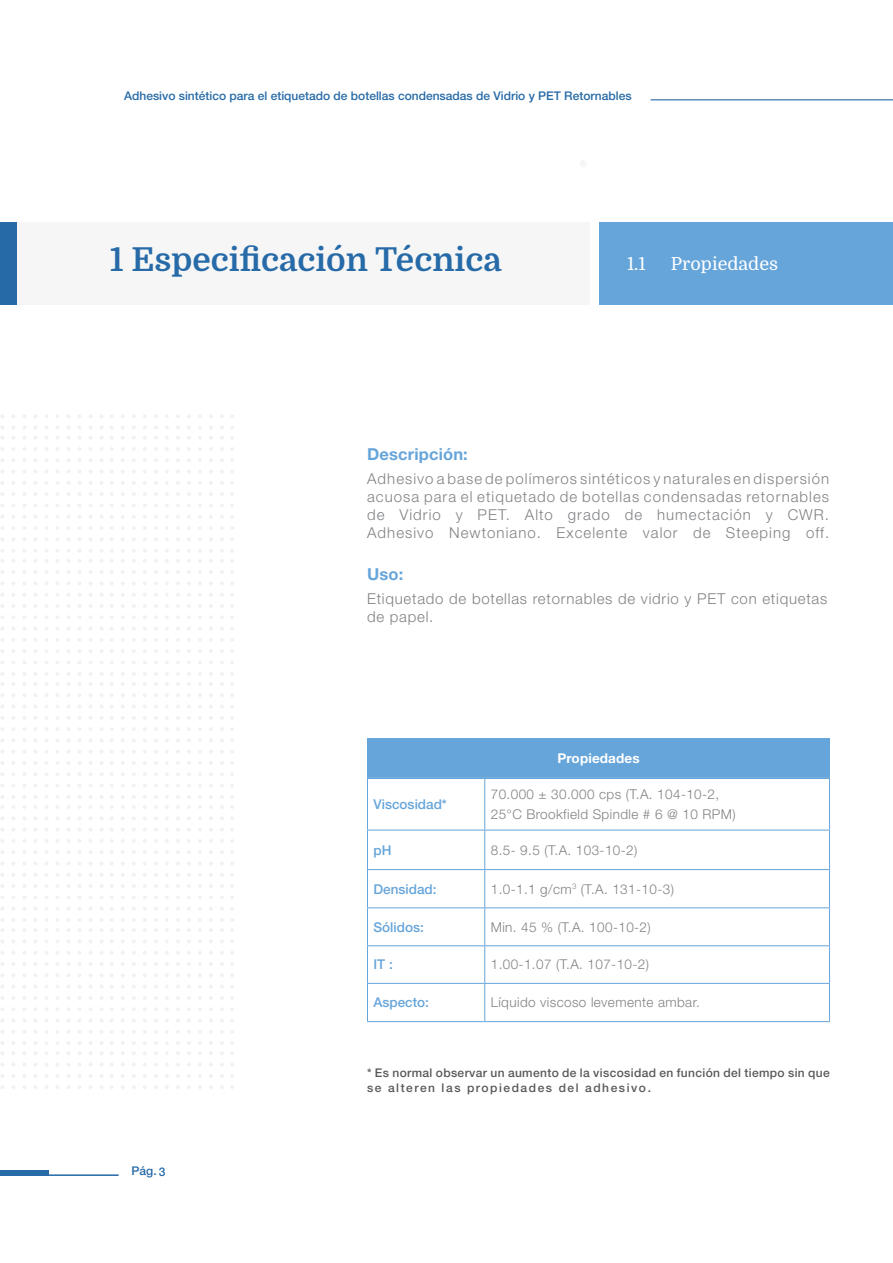
<style>
.page{position:relative;width:893px;height:1263px;background:#fff}
.page>*{position:absolute;margin:0;border:0;box-sizing:border-box;transform-origin:0 0}
.t1{font:700 33px "Domine";color:#266aa8}
.t2{font:18px "Domine";color:#fff}
.t3{font:700 16.5px "Helvetica Neue LT Std";letter-spacing:.01em;color:#66a5da}
.t4{font:300 15px/18px "Helvetica Neue LT Std";letter-spacing:.05em;color:#808285;text-align:justify}
.t5{font:300 13.5px/19.5px "Helvetica Neue LT Std";letter-spacing:.03em;color:#808285}
.t6{font:500 13.5px "Helvetica Neue LT Std";color:#66a5da}
.t7{font:700 13.5px "Helvetica Neue LT Std";letter-spacing:.01em;color:#fff}
.t8{font:500 12px/15px "Helvetica Neue LT Std";letter-spacing:.03em;color:#58595b}
.t9{font:500 12px "Helvetica Neue LT Std";color:#266aa8}
</style>
<div class="page">
<hr style="left:651px;top:99px;width:242px;height:1px;background:#266aa8">
<hr style="left:0;top:1174px;width:119px;height:2px;background:#266aa8">
<div style="left:0;top:1170px;width:48px;height:6px;background:#266aa8"></div>
<div style="left:0;top:222px;width:590px;height:83px;background:#f6f6f6"></div>
<div style="left:580px;top:160px;width:7px;height:7px;background:#f6f6f6;border-radius:50%"></div>
<svg style="left:220px;top:1074px;width:4px;height:4px"></svg>
<svg style="left:220px;top:1041px;width:4px;height:4px"></svg>
<svg style="left:209px;top:1041px;width:4px;height:4px"></svg>
<svg style="left:220px;top:996px;width:4px;height:4px"></svg>
<svg style="left:209px;top:996px;width:4px;height:4px"></svg>
<svg style="left:198px;top:996px;width:4px;height:4px"></svg>
<svg style="left:187px;top:996px;width:4px;height:4px"></svg>
<svg style="left:220px;top:962px;width:4px;height:4px"></svg>
<svg style="left:209px;top:962px;width:4px;height:4px"></svg>
<svg style="left:198px;top:962px;width:4px;height:4px"></svg>
<svg style="left:187px;top:962px;width:4px;height:4px"></svg>
<svg style="left:176px;top:962px;width:4px;height:4px"></svg>
<svg style="left:220px;top:918px;width:4px;height:4px"></svg>
<svg style="left:209px;top:918px;width:4px;height:4px"></svg>
<svg style="left:198px;top:918px;width:4px;height:4px"></svg>
<svg style="left:187px;top:918px;width:4px;height:4px"></svg>
<svg style="left:176px;top:918px;width:4px;height:4px"></svg>
<svg style="left:220px;top:884px;width:4px;height:4px"></svg>
<svg style="left:209px;top:884px;width:4px;height:4px"></svg>
<svg style="left:220px;top:839px;width:4px;height:4px"></svg>
<svg style="left:209px;top:839px;width:4px;height:4px"></svg>
<svg style="left:198px;top:839px;width:4px;height:4px"></svg>
<svg style="left:187px;top:839px;width:4px;height:4px"></svg>
<svg style="left:220px;top:805px;width:4px;height:4px"></svg>
<svg style="left:209px;top:805px;width:4px;height:4px"></svg>
<svg style="left:198px;top:805px;width:4px;height:4px"></svg>
<svg style="left:187px;top:805px;width:4px;height:4px"></svg>
<svg style="left:176px;top:805px;width:4px;height:4px"></svg>
<svg style="left:230px;top:918px;width:4px;height:4px"></svg>
<svg style="left:220px;top:795px;width:4px;height:4px"></svg>
<svg style="left:209px;top:795px;width:4px;height:4px"></svg>
<svg style="left:198px;top:795px;width:4px;height:4px"></svg>
<svg style="left:220px;top:761px;width:4px;height:4px"></svg>
<svg style="left:209px;top:761px;width:4px;height:4px"></svg>
<svg style="left:198px;top:761px;width:4px;height:4px"></svg>
<svg style="left:187px;top:761px;width:4px;height:4px"></svg>
<svg style="left:176px;top:761px;width:4px;height:4px"></svg>
<svg style="left:220px;top:727px;width:4px;height:4px"></svg>
<svg style="left:209px;top:727px;width:4px;height:4px"></svg>
<svg style="left:198px;top:727px;width:4px;height:4px"></svg>
<svg style="left:220px;top:682px;width:4px;height:4px"></svg>
<svg style="left:209px;top:682px;width:4px;height:4px"></svg>
<svg style="left:198px;top:682px;width:4px;height:4px"></svg>
<svg style="left:187px;top:682px;width:4px;height:4px"></svg>
<svg style="left:230px;top:761px;width:4px;height:4px"></svg>
<svg style="left:220px;top:638px;width:4px;height:4px"></svg>
<svg style="left:209px;top:638px;width:4px;height:4px"></svg>
<svg style="left:220px;top:604px;width:4px;height:4px"></svg>
<svg style="left:209px;top:604px;width:4px;height:4px"></svg>
<svg style="left:198px;top:604px;width:4px;height:4px"></svg>
<svg style="left:187px;top:604px;width:4px;height:4px"></svg>
<svg style="left:176px;top:604px;width:4px;height:4px"></svg>
<svg style="left:220px;top:570px;width:4px;height:4px"></svg>
<svg style="left:209px;top:570px;width:4px;height:4px"></svg>
<svg style="left:198px;top:570px;width:4px;height:4px"></svg>
<svg style="left:230px;top:604px;width:4px;height:4px"></svg>
<svg style="left:220px;top:526px;width:4px;height:4px"></svg>
<svg style="left:209px;top:526px;width:4px;height:4px"></svg>
<svg style="left:198px;top:526px;width:4px;height:4px"></svg>
<svg style="left:187px;top:526px;width:4px;height:4px"></svg>
<svg style="left:220px;top:481px;width:4px;height:4px"></svg>
<svg style="left:209px;top:481px;width:4px;height:4px"></svg>
<svg style="left:220px;top:447px;width:4px;height:4px"></svg>
<svg style="left:209px;top:447px;width:4px;height:4px"></svg>
<svg style="left:198px;top:447px;width:4px;height:4px"></svg>
<svg style="left:187px;top:447px;width:4px;height:4px"></svg>
<svg style="left:176px;top:447px;width:4px;height:4px"></svg>
<svg style="left:230px;top:447px;width:4px;height:4px"></svg>
<div style="left:0;top:222px;width:16px;height:83px;background:#266aa8"></div>
<div style="left:600px;top:222px;width:293px;height:83px;background:#66a5da"></div>
<div style="left:367px;top:738px;width:462px;height:40px;background:#66a5da"></div>
<hr style="left:367px;top:778px;width:1px;height:52px;background:#66a5da">
<hr style="left:484px;top:778px;width:1px;height:52px;background:#66a5da">
<hr style="left:829px;top:778px;width:1px;height:52px;background:#66a5da">
<hr style="left:367px;top:830px;width:118px;height:1px;background:#66a5da">
<hr style="left:367px;top:830px;width:1px;height:39px;background:#66a5da">
<hr style="left:485px;top:830px;width:345px;height:1px;background:#66a5da">
<hr style="left:484px;top:830px;width:1px;height:39px;background:#66a5da">
<hr style="left:829px;top:830px;width:1px;height:39px;background:#66a5da">
<hr style="left:367px;top:869px;width:118px;height:1px;background:#66a5da">
<hr style="left:367px;top:870px;width:1px;height:37px;background:#66a5da">
<hr style="left:485px;top:869px;width:345px;height:1px;background:#66a5da">
<hr style="left:484px;top:870px;width:1px;height:37px;background:#66a5da">
<hr style="left:829px;top:870px;width:1px;height:37px;background:#66a5da">
<hr style="left:367px;top:907px;width:118px;height:1px;background:#66a5da">
<hr style="left:367px;top:908px;width:1px;height:37px;background:#66a5da">
<hr style="left:485px;top:907px;width:345px;height:1px;background:#66a5da">
<hr style="left:484px;top:908px;width:1px;height:37px;background:#66a5da">
<hr style="left:829px;top:908px;width:1px;height:37px;background:#66a5da">
<hr style="left:367px;top:945px;width:118px;height:1px;background:#66a5da">
<hr style="left:367px;top:946px;width:1px;height:37px;background:#66a5da">
<hr style="left:485px;top:945px;width:345px;height:1px;background:#66a5da">
<hr style="left:484px;top:946px;width:1px;height:37px;background:#66a5da">
<hr style="left:829px;top:946px;width:1px;height:37px;background:#66a5da">
<hr style="left:367px;top:983px;width:118px;height:1px;background:#66a5da">
<hr style="left:367px;top:984px;width:1px;height:37px;background:#66a5da">
<hr style="left:485px;top:983px;width:345px;height:1px;background:#66a5da">
<hr style="left:484px;top:984px;width:1px;height:37px;background:#66a5da">
<hr style="left:829px;top:984px;width:1px;height:37px;background:#66a5da">
<hr style="left:367px;top:1021px;width:118px;height:1px;background:#66a5da">
<hr style="left:485px;top:1021px;width:345px;height:1px;background:#66a5da">
<hr style="left:367px;top:778px;width:118px;height:1px;background:#66a5da">
<hr style="left:485px;top:778px;width:345px;height:1px;background:#66a5da">
<p class="t9" style="left:124px;top:89px;width:509px">Adhesivo sintético para el etiquetado de botellas condensadas de Vidrio y PET Retornables</p>
<h1 class="t1" style="left:110px;top:241px;width:393px">1 Especificación Técnica</h1>
<p class="t2" style="left:627px;top:254px;width:20px">1.1</p>
<p class="t2" style="left:671px;top:254px;width:109px">Propiedades</p>
<p class="t3" style="left:367px;top:443px;width:102px">Descripción:</p>
<p class="t4" style="left:367px;top:469px;width:464px">Adhesivo a base de polímeros sintéticos y naturales en dispersión acuosa para el etiquetado de botellas condensadas retornables de Vidrio y PET. Alto grado de humectación y CWR.<br>Adhesivo Newtoniano. Excelente valor de Steeping off.</p>
<p class="t3" style="left:367px;top:563px;width:38px">Uso:</p>
<p class="t4" style="left:367px;top:589px;width:462px">Etiquetado de botellas retornables de vidrio y PET con etiquetas de papel.</p>
<p class="t7" style="left:557px;top:750px;width:84px">Propiedades</p>
<p class="t6" style="left:373px;top:796px;width:75px">Viscosidad*</p>
<p class="t5" style="left:491px;top:784px;width:246px">70.000 ± 30.000 cps (T.A. 104-10-2,<br>25°C Brookfield Spindle # 6 @ 10 RPM)</p>
<p class="t6" style="left:373px;top:842px;width:19px">pH</p>
<p class="t5" style="left:491px;top:840px;width:148px">8.5- 9.5 (T.A. 103-10-2)</p>
<p class="t6" style="left:373px;top:881px;width:65px">Densidad:</p>
<p class="t5" style="left:491px;top:879px;width:185px">1.0-1.1 g/cm<sup>3</sup> (T.A. 131-10-3)</p>
<p class="t6" style="left:373px;top:919px;width:52px">Sólidos:</p>
<p class="t5" style="left:491px;top:917px;width:162px">Min. 45 % (T.A. 100-10-2)</p>
<p class="t6" style="left:373px;top:956px;width:21px">IT :</p>
<p class="t5" style="left:491px;top:954px;width:160px">1.00-1.07 (T.A. 107-10-2)</p>
<p class="t6" style="left:373px;top:994px;width:57px">Aspecto:</p>
<p class="t5" style="left:491px;top:992px;width:211px">Líquido viscoso levemente ambar.</p>
<p class="t9" style="left:132px;top:1164px;width:35px">Pág. 3</p>
<p class="t8" style="left:367px;top:1065px;width:464px">* Es normal observar un aumento de la viscosidad en función del tiempo sin que se alteren las propiedades del adhesivo.</p>
</div>
